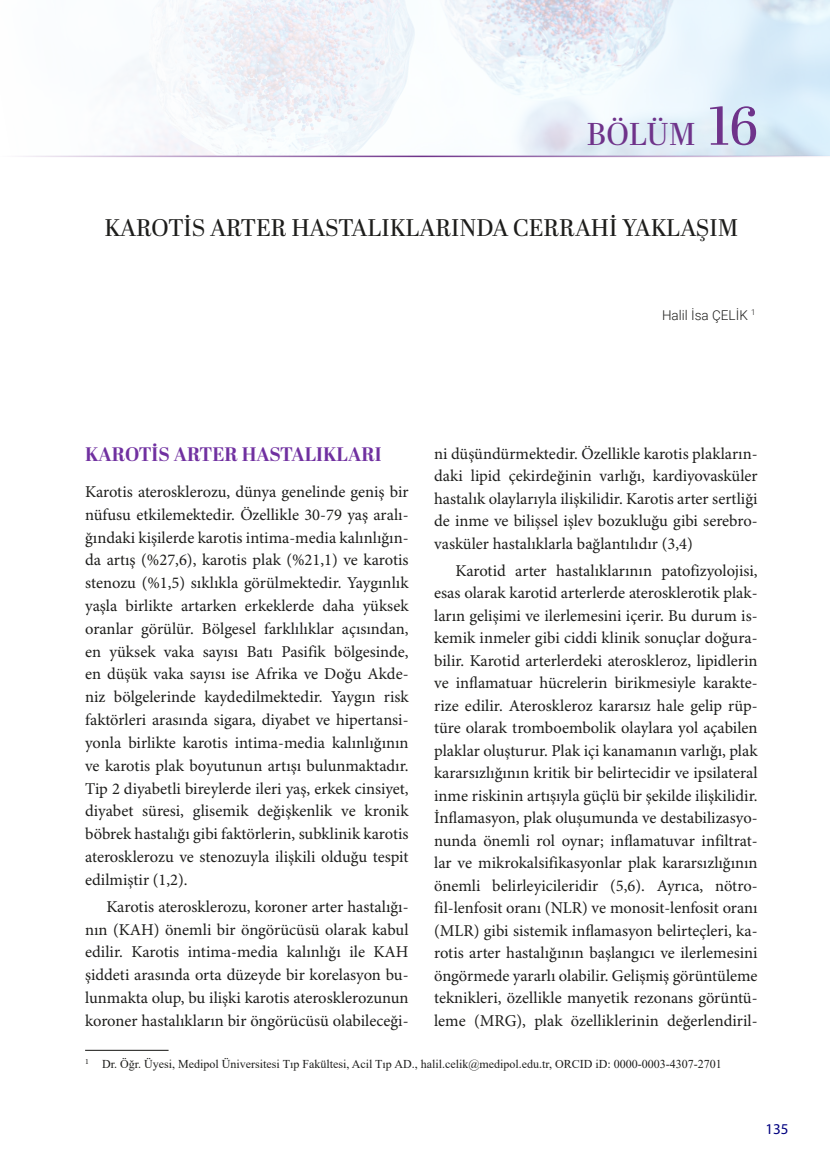
<style>
.page{position:relative;width:830px;height:1170px;background:#fff}
.page>*{position:absolute;margin:0;border:0;box-sizing:border-box;transform-origin:0 0}
.BOLUM{font:31.5px "Abril Display";color:#6f338a}
.BOLUM_BASLIK{font:24px "Abril Display";color:#1d1d1b}
.baslık_1{font:700 19.5px "Abril Display";color:#7030a0}
.duzyazi{font:16.5px/22.5px "Minion Pro";color:#1d1d1b;text-align:justify}
.duzyazi__5{font:16.5px/22.8px "Minion Pro";color:#1d1d1b;text-align:justify}
.t1{font:15px "Myriad Pro";color:#000080}
.YAZAR{font:300 13.5px "Roboto";color:#1d1d1b}
.dipnot{font:12px "Times New Roman";color:#1d1d1b}
.s1{font-size:54px}
</style>
<div class="page">
<img style="left:50px;top:0;width:779px;height:156px">
<hr style="left:85px;top:1049px;width:83px;height:1px;background:#1d1d1b">
<hr style="left:0;top:156px;width:829px;height:1px;background:#6f338a">
<p class="BOLUM" style="left:586px;top:112px;width:172px">BÖLÜM <span class="s1">16</span></p>
<p class="BOLUM_BASLIK" style="left:104px;top:211px;width:635px">KAROTIS ARTER HASTALIKLARINDA CERRAHI YAKLAŞIM</p>
<p class="YAZAR" style="left:661px;top:305px;width:95px">Halil İsa ÇELİK <sup>1</sup></p>
<p class="baslık_1" style="left:85px;top:441px;width:298px">KAROTIS ARTER HASTALIKLARI</p>
<p class="duzyazi__5" style="left:85px;top:481px;width:325px">Karotis aterosklerozu, dünya genelinde geniş bir nüfusu etkilemektedir. Özellikle 30-79 yaş aralı&shy;ğındaki kişilerde karotis intima-media kalınlığın&shy;da artış (%27,6), karotis plak (%21,1) ve karotis stenozu (%1,5) sıklıkla görülmektedir. Yaygınlık yaşla birlikte artarken erkeklerde daha yüksek oranlar görülür. Bölgesel farklılıklar açısından, en yüksek vaka sayısı Batı Pasifik bölgesinde, en düşük vaka sayısı ise Afrika ve Doğu Akde&shy;niz bölgelerinde kaydedilmektedir. Yaygın risk faktörleri arasında sigara, diyabet ve hipertansi&shy;yonla birlikte karotis intima-media kalınlığının ve karotis plak boyutunun artışı bulunmaktadır.<br>Tip 2 diyabetli bireylerde ileri yaş, erkek cinsiyet, diyabet süresi, glisemik değişkenlik ve kronik böbrek hastalığı gibi faktörlerin, subklinik karotis aterosklerozu ve stenozuyla ilişkili olduğu tespit edilmiştir (1,2).</p>
<p class="duzyazi" style="left:85px;top:895px;width:325px;text-indent:21px">Karotis aterosklerozu, koroner arter hastalığı&shy;nın (KAH) önemli bir öngörücüsü olarak kabul edilir. Karotis intima-media kalınlığı ile KAH şiddeti arasında orta düzeyde bir korelasyon bu&shy;lunmakta olup, bu ilişki karotis aterosklerozunun koroner hastalıkların bir öngörücüsü olabileceği-</p>
<p class="duzyazi" style="left:434px;top:443px;width:325px">ni düşündürmektedir. Özellikle karotis plakların&shy;daki lipid çekirdeğinin varlığı, kardiyovasküler hastalık olaylarıyla ilişkilidir. Karotis arter sertliği de inme ve bilişsel işlev bozukluğu gibi serebro&shy;vasküler hastalıklarla bağlantılıdır (3,4)</p>
<p class="duzyazi" style="left:434px;top:559px;width:325px;text-indent:21px">Karotid arter hastalıklarının patofizyolojisi, esas olarak karotid arterlerde aterosklerotik plak&shy;ların gelişimi ve ilerlemesini içerir. Bu durum is&shy;kemik inmeler gibi ciddi klinik sonuçlar doğura&shy;bilir. Karotid arterlerdeki ateroskleroz, lipidlerin ve inflamatuar hücrelerin birikmesiyle karakte&shy;rize edilir. Ateroskleroz kararsız hale gelip rüp&shy;türe olarak tromboembolik olaylara yol açabilen plaklar oluşturur. Plak içi kanamanın varlığı, plak kararsızlığının kritik bir belirtecidir ve ipsilateral inme riskinin artışıyla güçlü bir şekilde ilişkilidir.<br>İnflamasyon, plak oluşumunda ve destabilizasyo&shy;nunda önemli rol oynar; inflamatuvar infiltrat&shy;lar ve mikrokalsifikasyonlar plak kararsızlığının önemli belirleyicileridir (5,6). Ayrıca, nötro&shy;fil-lenfosit oranı (NLR) ve monosit-lenfosit oranı (MLR) gibi sistemik inflamasyon belirteçleri, ka&shy;rotis arter hastalığının başlangıcı ve ilerlemesini öngörmede yararlı olabilir. Gelişmiş görüntüleme teknikleri, özellikle manyetik rezonans görüntü&shy;leme (MRG), plak özelliklerinin değerlendiril-</p>
<p class="dipnot" style="left:85px;top:1055px;width:638px"><sup>1</sup> Dr. Öğr. Üyesi, Medipol Üniversitesi Tıp Fakültesi, Acil Tıp AD., halil.celik@medipol.edu.tr, ORCID iD: 0000-0003-4307-2701</p>
<p class="t1" style="left:765px;top:1119px;width:25px">135</p>
</div>
